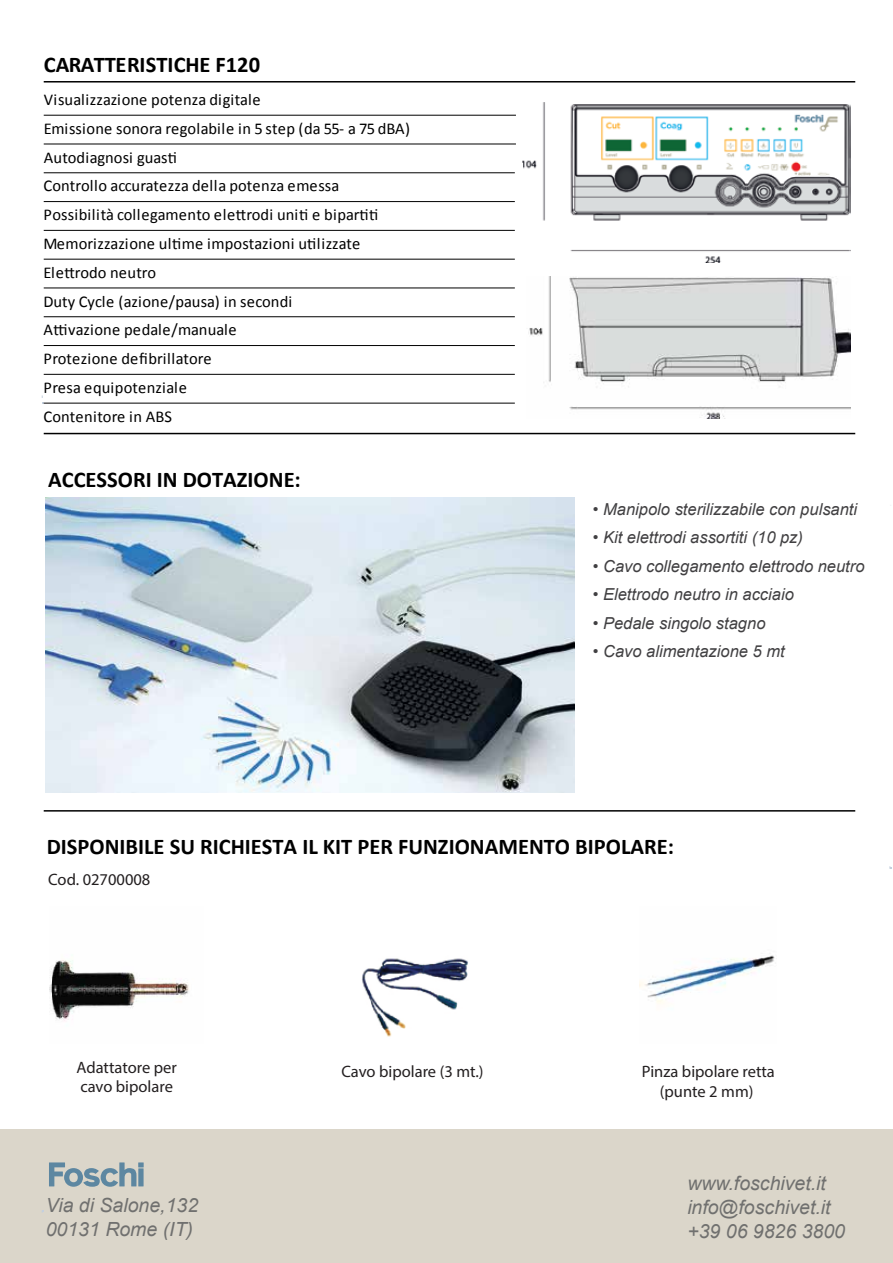
<style>
.page{position:relative;width:893px;height:1263px;background:#fff}
.page>*{position:absolute;margin:0;border:0;box-sizing:border-box;transform-origin:0 0}
.t1{font:700 22.5px "Calibri";color:#000}
.t2{font:italic 19.5px/24px "Arial";color:#70706f}
.t3{font:16.5px/28.8px "Calibri";letter-spacing:.005em;color:#000}
.t4{font:italic 16.5px "Arial";color:#414042}
.t5{font:16.5px/19.8px "Myriad Pro";color:#231f20}
</style>
<div class="page">
<img style="left:46px;top:498px;width:529px;height:294px">
<div style="left:0;top:1129px;width:893px;height:134px;background:#dbd6ca"></div>
<svg style="left:49px;top:1162px;width:95px;height:25px"></svg>
<hr style="left:44px;top:81px;width:811px;height:2px;background:#000">
<hr style="left:44px;top:115px;width:472px;height:1px;background:#000">
<hr style="left:44px;top:144px;width:472px;height:1px;background:#000">
<hr style="left:44px;top:173px;width:471px;height:1px;background:#000">
<hr style="left:44px;top:201px;width:471px;height:1px;background:#000">
<hr style="left:44px;top:230px;width:471px;height:1px;background:#000">
<hr style="left:44px;top:259px;width:471px;height:1px;background:#000">
<hr style="left:44px;top:288px;width:471px;height:1px;background:#000">
<hr style="left:44px;top:316px;width:471px;height:1px;background:#000">
<hr style="left:44px;top:374px;width:471px;height:1px;background:#000">
<hr style="left:44px;top:345px;width:471px;height:1px;background:#000">
<hr style="left:44px;top:403px;width:471px;height:1px;background:#000">
<hr style="left:44px;top:810px;width:811px;height:2px;background:#000">
<hr style="left:44px;top:433px;width:811px;height:1px;background:#000">
<img style="left:523px;top:103px;width:327px;height:159px">
<img style="left:528px;top:276px;width:322px;height:143px">
<img style="left:50px;top:960px;width:139px;height:61px">
<img style="left:362px;top:958px;width:106px;height:79px">
<img style="left:640px;top:955px;width:135px;height:49px">
<h1 class="t1" style="left:44px;top:50px;width:218px">CARATTERISTICHE F120</h1>
<p class="t3" style="left:44px;top:85px;width:368px">Visualizzazione potenza digitale<br>Emissione sonora regolabile in 5 step (da 55- a 75 dBA)<br>Autodiagnosi guasti<br>Controllo accuratezza della potenza emessa Possibilità collegamento elettrodi uniti e bipartiti Memorizzazione ultime impostazioni utilizzate Elettrodo neutro<br>Duty Cycle (azione/pausa) in secondi<br>Attivazione pedale/manuale<br>Protezione defibrillatore<br>Presa equipotenziale<br>Contenitore in ABS</p>
<h1 class="t1" style="left:48px;top:466px;width:254px">ACCESSORI IN DOTAZIONE:</h1>
<p class="t4" style="left:593px;top:498px;width:266px">• Manipolo sterilizzabile con pulsanti</p>
<p class="t4" style="left:593px;top:527px;width:212px">• Kit elettrodi assortiti (10 pz)</p>
<p class="t4" style="left:593px;top:555px;width:273px">• Cavo collegamento elettrodo neutro</p>
<p class="t4" style="left:593px;top:584px;width:203px">• Elettrodo neutro in acciaio</p>
<p class="t4" style="left:593px;top:612px;width:174px">• Pedale singolo stagno</p>
<p class="t4" style="left:593px;top:641px;width:193px">• Cavo alimentazione 5 mt</p>
<h1 class="t1" style="left:47px;top:832px;width:629px">DISPONIBILE SU RICHIESTA IL KIT PER FUNZIONAMENTO BIPOLARE:</h1>
<p class="t5" style="left:48px;top:869px;width:104px">Cod. 02700008</p>
<p class="t5" style="left:76px;top:1057px;width:102px">Adattatore per cavo bipolare</p>
<p class="t5" style="left:342px;top:1061px;width:143px">Cavo bipolare (3 mt.)</p>
<p class="t5" style="left:642px;top:1061px;width:134px;text-align:center">Pinza bipolare retta (punte 2 mm)</p>
<p class="t2" style="left:46px;top:1194px;width:154px">Via di Salone,132<br>00131 Rome (IT)</p>
<p class="t2" style="left:687px;top:1171px;width:159px">www.foschivet.it info@foschivet.it +39 06 9826 3800</p>
</div>
